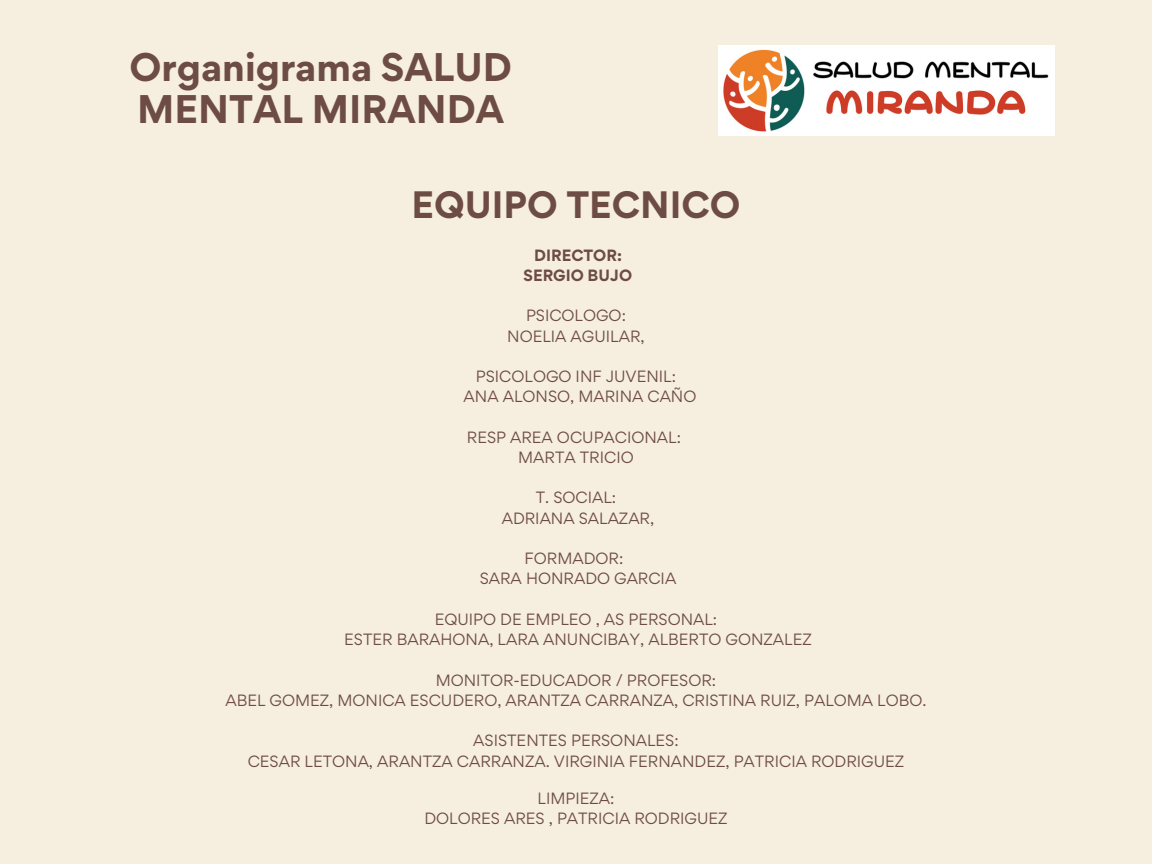
<style>
.page{position:relative;width:1152px;height:864px;background:#f6eedf}
.page>*{position:absolute;margin:0;border:0;box-sizing:border-box;transform-origin:0 0}
.t1{font:700 35.7px/42.3px "Gordita";color:#6d4c44}
.t2{font:700 34.05px "Gordita";color:#6d4c44}
.t3{font:14.55px "Gordita";color:#6d4c44}
.t4{font:700 14.55px/20.2px "Gordita";color:#6d4c44;text-align:center}
</style>
<div class="page">
<img style="left:718px;top:46px;width:336px;height:90px">
<h2 class="t1" style="left:129px;top:45px;width:384px">Organigrama SALUD<br>MENTAL MIRANDA</h2>
<p class="t2" style="left:412px;top:182px;width:330px">EQUIPO TECNICO</p>
<h1 class="t4" style="left:524px;top:245px;width:110px">DIRECTOR:<br>SERGIO BUJO</h1>
<h3 class="t3" style="left:526px;top:306px;width:101px">PSICOLOGO:</h3>
<p class="t3" style="left:507px;top:326px;width:139px">NOELIA AGUILAR,</p>
<p class="t3" style="left:476px;top:367px;width:202px">PSICOLOGO INF JUVENIL:</p>
<p class="t3" style="left:464px;top:387px;width:234px">ANA ALONSO, MARINA CAÑO</p>
<p class="t3" style="left:467px;top:427px;width:216px">RESP AREA OCUPACIONAL:</p>
<p class="t3" style="left:518px;top:448px;width:117px">MARTA TRICIO</p>
<p class="t3" style="left:536px;top:488px;width:82px">T. SOCIAL:</p>
<p class="t3" style="left:502px;top:508px;width:154px">ADRIANA SALAZAR,</p>
<p class="t3" style="left:525px;top:549px;width:100px">FORMADOR:</p>
<p class="t3" style="left:480px;top:569px;width:198px">SARA HONRADO GARCIA</p>
<p class="t3" style="left:435px;top:609px;width:284px">EQUIPO DE EMPLEO , AS PERSONAL:</p>
<p class="t3" style="left:344px;top:630px;width:469px">ESTER BARAHONA, LARA ANUNCIBAY, ALBERTO GONZALEZ</p>
<p class="t3" style="left:436px;top:670px;width:282px">MONITOR-EDUCADOR / PROFESOR:</p>
<p class="t3" style="left:225px;top:690px;width:703px">ABEL GOMEZ, MONICA ESCUDERO, ARANTZA CARRANZA, CRISTINA RUIZ, PALOMA LOBO.</p>
<p class="t3" style="left:473px;top:731px;width:207px">ASISTENTES PERSONALES:</p>
<p class="t3" style="left:248px;top:751px;width:658px">CESAR LETONA, ARANTZA CARRANZA. VIRGINIA FERNANDEZ, PATRICIA RODRIGUEZ</p>
<p class="t3" style="left:538px;top:789px;width:78px">LIMPIEZA:</p>
<p class="t3" style="left:424px;top:809px;width:305px">DOLORES ARES , PATRICIA RODRIGUEZ</p>
</div>
